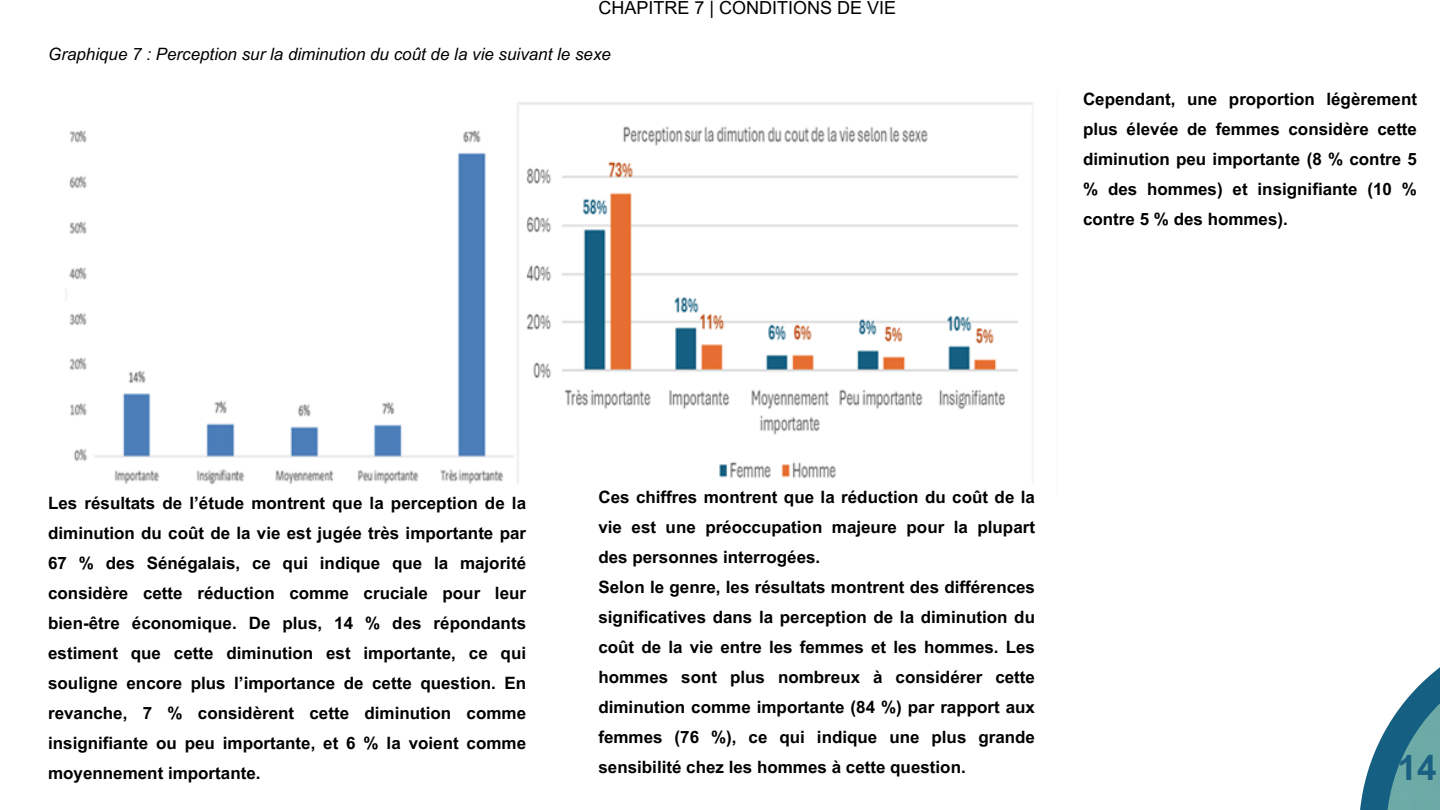
<style>
.page{position:relative;width:1440px;height:810px;background:#fff}
.page>*{position:absolute;margin:0;border:0;box-sizing:border-box;transform-origin:0 0}
.t1{font:700 35px "Arial MT Pro";color:#196082}
.t2{font:18px "Arial MT Pro";color:#000}
.t3{font:700 17px/30px "Arial MT Pro";color:#000;text-align:justify}
.t4{font:italic 17px "Arial MT Pro";color:#000}
</style>
<div class="page">
<img style="left:65px;top:102px;width:968px;height:382px">
<svg style="left:1360px;top:729px;width:26px;height:81px;fill:#156082"></svg>
<img style="left:1386px;top:667px;width:54px;height:143px">
<p class="t2" style="left:598px;top:1px;width:299px">CHAPITRE 7 | CONDITIONS DE VIE</p>
<h2 class="t4" style="left:48px;top:47px;width:564px">Graphique 7 : Perception sur la diminution du coût de la vie suivant le sexe</h2>
<p class="t3" style="left:1083px;top:86px;width:336px">Cependant, une proportion légèrement plus élevée de femmes considère cette diminution peu importante (8 % contre 5 % des hommes) et insignifiante (10 % contre 5 % des hommes).</p>
<p class="t3" style="left:48px;top:490px;width:480px">Les résultats de l’étude montrent que la perception de la diminution du coût de la vie est jugée très importante par 67 % des Sénégalais, ce qui indique que la majorité considère cette réduction comme cruciale pour leur bien-être économique. De plus, 14 % des répondants estiment que cette diminution est importante, ce qui souligne encore plus l’importance de cette question. En revanche, 7 % considèrent cette diminution comme insignifiante ou peu importante, et 6 % la voient comme moyennement importante.</p>
<p class="t3" style="left:598px;top:484px;width:438px;text-align:left">Ces chiffres montrent que la réduction du coût de la vie est une préoccupation majeure pour la plupart des personnes interrogées.<br>Selon le genre, les résultats montrent des différences significatives dans la perception de la diminution du coût de la vie entre les femmes et les hommes. Les hommes sont plus nombreux à considérer cette diminution comme importante (84 %) par rapport aux femmes (76 %), ce qui indique une plus grande sensibilité chez les hommes à cette question.</p>
<h2 class="t1" style="left:1398px;top:755px;width:40px">14</h2>
</div>
